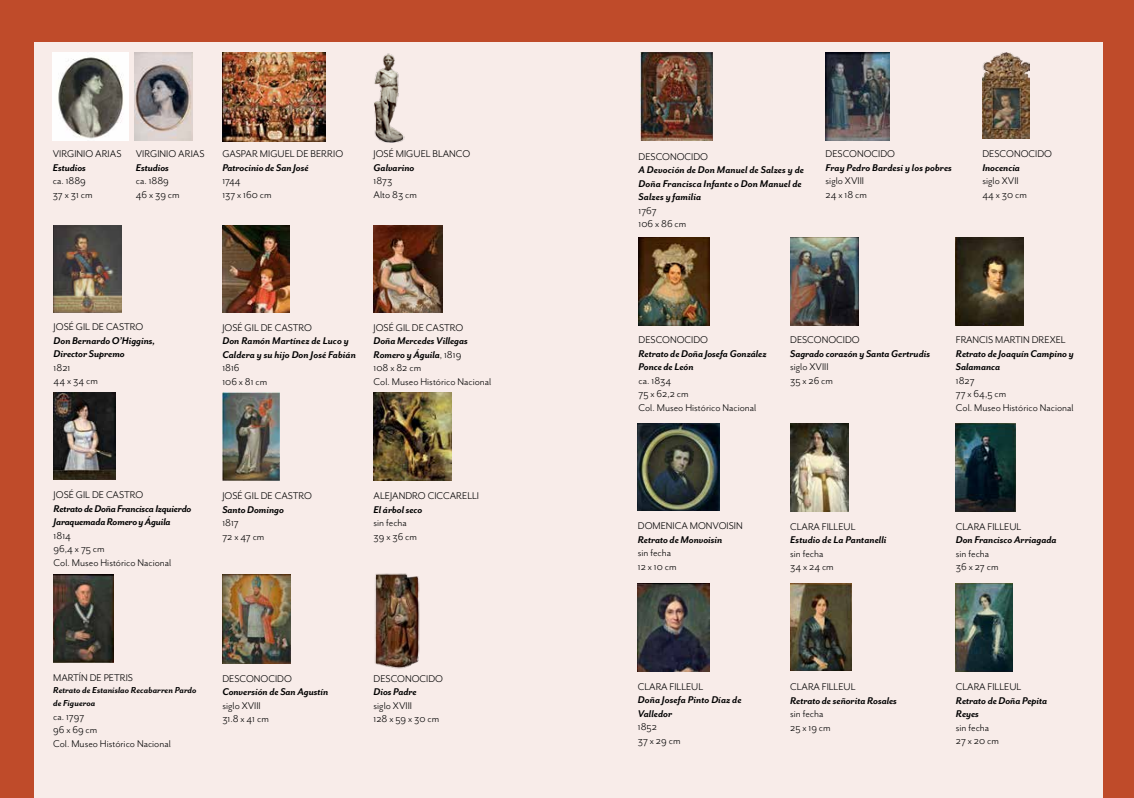
<style>
.page{position:relative;width:1134px;height:798px;background:#fff}
.page>*{position:absolute;margin:0;border:0;box-sizing:border-box;transform-origin:0 0}
.t1{font:11.25px/13.5px "Mr Eaves San OT";color:#000}
.t2{font:italic 700 11.25px/13.5px "Mr Eaves San OT";letter-spacing:-.01em;color:#000}
.t3{font:italic 700 10px/13.5px "Mr Eaves San OT";color:#000}
.s1{font-weight:700;font-style:italic}
</style>
<div class="page">
<div style="left:0;top:0;width:1134px;height:797px;background:#bf4b2a"></div>
<div style="left:34px;top:43px;width:1069px;height:754px;background:#f8ece9"></div>
<img style="left:641px;top:52px;width:71px;height:89px">
<img style="left:826px;top:52px;width:64px;height:88px">
<img style="left:982px;top:52px;width:47px;height:87px">
<img style="left:638px;top:237px;width:72px;height:88px">
<img style="left:790px;top:237px;width:69px;height:88px">
<img style="left:956px;top:237px;width:67px;height:89px">
<img style="left:638px;top:423px;width:81px;height:87px">
<img style="left:790px;top:423px;width:59px;height:89px">
<img style="left:956px;top:423px;width:59px;height:88px">
<img style="left:638px;top:583px;width:72px;height:88px">
<img style="left:790px;top:583px;width:62px;height:87px">
<img style="left:956px;top:583px;width:57px;height:88px">
<img style="left:53px;top:52px;width:75px;height:88px">
<img style="left:135px;top:52px;width:58px;height:88px">
<img style="left:374px;top:53px;width:30px;height:89px">
<img style="left:374px;top:392px;width:78px;height:88px">
<img style="left:53px;top:574px;width:61px;height:88px">
<img style="left:222px;top:574px;width:68px;height:89px">
<img style="left:375px;top:573px;width:45px;height:95px">
<img style="left:54px;top:225px;width:67px;height:87px">
<img style="left:222px;top:225px;width:67px;height:87px">
<img style="left:374px;top:225px;width:68px;height:87px">
<img style="left:54px;top:392px;width:61px;height:87px">
<img style="left:222px;top:392px;width:57px;height:88px">
<img style="left:222px;top:52px;width:104px;height:89px">
<p class="t1" style="left:53px;top:147px;width:70px">VIRGINIO ARIAS</p>
<p class="t2" style="left:53px;top:161px;width:35px">Estudios</p>
<p class="t1" style="left:53px;top:174px;width:41px">ca. 1889<br>37 x 31 cm</p>
<p class="t1" style="left:136px;top:147px;width:70px">VIRGINIO ARIAS</p>
<p class="t2" style="left:136px;top:161px;width:35px">Estudios</p>
<p class="t1" style="left:136px;top:174px;width:45px">ca. 1889<br>46 x 39 cm</p>
<p class="t1" style="left:222px;top:147px;width:122px">GASPAR MIGUEL DE BERRIO</p>
<p class="t2" style="left:222px;top:161px;width:88px">Patrocinio de San José</p>
<p class="t1" style="left:222px;top:174px;width:51px">1744<br>137 x 160 cm</p>
<p class="t1" style="left:374px;top:147px;width:9px">José</p>
<p class="t1" style="left:396px;top:147px;width:15px">Miguel</p>
<p class="t1" style="left:433px;top:147px;width:13px">Blanco</p>
<p class="t2" style="left:374px;top:161px;width:42px">Galvarino</p>
<p class="t1" style="left:374px;top:174px;width:45px">1873<br>Alto 83 cm</p>
<p class="t1" style="left:54px;top:320px;width:91px">JOSÉ GIL DE CASTRO</p>
<p class="t2" style="left:54px;top:333px;width:103px">Don Bernardo O’Higgins,<br>Director Supremo</p>
<p class="t1" style="left:54px;top:360px;width:46px">1821<br>44 x 34 cm</p>
<p class="t1" style="left:222px;top:320px;width:91px">JOSÉ GIL DE CASTRO</p>
<p class="t2" style="left:222px;top:334px;width:135px">Don Ramón Martínez de Luco y<br>Caldera y su hijo Don José Fabián</p>
<p class="t1" style="left:222px;top:361px;width:47px">1816<br>106 x 81 cm</p>
<p class="t1" style="left:374px;top:320px;width:91px">JOSÉ GIL DE CASTRO</p>
<p class="t1" style="left:374px;top:334px;width:119px"><span class="s1">Doña Mercedes Villegas<br>Romero y Águila</span>, 1819<br>108 x 82 cm<br>Col. Museo Histórico Nacional</p>
<p class="t1" style="left:54px;top:488px;width:91px">JOSÉ GIL DE CASTRO</p>
<p class="t2" style="left:54px;top:501px;width:139px">Retrato de Doña Francisca Izquierdo<br>Jaraquemada Romero y Águila</p>
<p class="t1" style="left:54px;top:528px;width:119px">1814<br>96,4 x 75 cm<br>Col. Museo Histórico Nacional</p>
<p class="t1" style="left:222px;top:489px;width:91px">JOSÉ GIL DE CASTRO</p>
<p class="t2" style="left:222px;top:502px;width:63px">Santo Domingo</p>
<p class="t1" style="left:222px;top:516px;width:44px">1817<br>72 x 47 cm</p>
<p class="t1" style="left:374px;top:489px;width:107px">ALEJANDRO CICCARELLI</p>
<p class="t2" style="left:374px;top:502px;width:50px">El árbol seco</p>
<p class="t1" style="left:374px;top:516px;width:45px">sin fecha<br>39 x 36 cm</p>
<p class="t1" style="left:53px;top:670px;width:81px">MARTÍN DE PETRIS</p>
<p class="t3" style="left:53px;top:683px;width:145px">Retrato de Estanislao Recabarren Pardo de Figueroa</p>
<p class="t1" style="left:53px;top:709px;width:119px">ca. 1797<br>96 x 69 cm<br>Col. Museo Histórico Nacional</p>
<p class="t1" style="left:222px;top:671px;width:71px">DESCONOCIDO</p>
<p class="t2" style="left:222px;top:684px;width:107px">Conversión de San Agustín</p>
<p class="t1" style="left:222px;top:698px;width:48px">siglo XVIII<br>31.8 x 41 cm</p>
<p class="t1" style="left:374px;top:671px;width:71px">DESCONOCIDO</p>
<p class="t2" style="left:374px;top:684px;width:45px">Dios Padre</p>
<p class="t1" style="left:374px;top:698px;width:67px">siglo XVIII<br>128 x 59 x 30 cm</p>
<p class="t1" style="left:638px;top:150px;width:71px">DESCONOCIDO</p>
<p class="t2" style="left:638px;top:163px;width:167px">A Devoción de Don Manuel de Salzes y de<br>Doña Francisca Infante o Don Manuel de<br>Salzes y familia</p>
<p class="t1" style="left:638px;top:204px;width:49px">1767<br>106 x 86 cm</p>
<p class="t1" style="left:826px;top:147px;width:71px">DESCONOCIDO</p>
<p class="t2" style="left:826px;top:161px;width:128px">Fray Pedro Bardesi y los pobres</p>
<p class="t1" style="left:826px;top:174px;width:43px">siglo XVIII<br>24 x 18 cm</p>
<p class="t1" style="left:982px;top:147px;width:71px">DESCONOCIDO</p>
<p class="t2" style="left:982px;top:161px;width:39px">Inocencia</p>
<p class="t1" style="left:982px;top:174px;width:46px">siglo XVII<br>44 x 30 cm</p>
<p class="t1" style="left:638px;top:333px;width:71px">DESCONOCIDO</p>
<p class="t2" style="left:638px;top:346px;width:130px">Retrato de Doña Josefa González<br>Ponce de León</p>
<p class="t1" style="left:638px;top:373px;width:119px">ca. 1834<br>75 x 62,2 cm<br>Col. Museo Histórico Nacional</p>
<p class="t1" style="left:790px;top:333px;width:71px">DESCONOCIDO</p>
<p class="t2" style="left:790px;top:346px;width:141px">Sagrado corazón y Santa Gertrudis</p>
<p class="t1" style="left:790px;top:360px;width:44px">siglo XVIII<br>35 x 26 cm</p>
<p class="t1" style="left:956px;top:333px;width:111px">FRANCIS MARTIN DREXEL</p>
<p class="t2" style="left:956px;top:346px;width:119px">Retrato de Joaquín Campino y<br>Salamanca</p>
<p class="t1" style="left:956px;top:373px;width:119px">1827<br>77 x 64,5 cm<br>Col. Museo Histórico Nacional</p>
<p class="t1" style="left:638px;top:519px;width:106px">DOMENICA MONVOISIN</p>
<p class="t2" style="left:638px;top:532px;width:86px">Retrato de Monvoisin</p>
<p class="t1" style="left:638px;top:546px;width:40px">sin fecha<br>12 x 10 cm</p>
<p class="t1" style="left:638px;top:679px;width:67px">CLARA FILLEUL</p>
<p class="t2" style="left:638px;top:692px;width:105px">Doña Josefa Pinto Díaz de<br>Valledor</p>
<p class="t1" style="left:638px;top:720px;width:44px">1852<br>37 x 29 cm</p>
<p class="t1" style="left:790px;top:519px;width:67px">CLARA FILLEUL</p>
<p class="t2" style="left:790px;top:533px;width:98px">Estudio de La Pantanelli</p>
<p class="t1" style="left:790px;top:546px;width:45px">sin fecha<br>34 x 24 cm</p>
<p class="t1" style="left:790px;top:680px;width:67px">CLARA FILLEUL</p>
<p class="t2" style="left:790px;top:693px;width:108px">Retrato de señorita Rosales</p>
<p class="t1" style="left:790px;top:707px;width:42px">sin fecha<br>25 x 19 cm</p>
<p class="t1" style="left:956px;top:519px;width:67px">CLARA FILLEUL</p>
<p class="t2" style="left:956px;top:533px;width:102px">Don Francisco Arriagada</p>
<p class="t1" style="left:956px;top:546px;width:44px">sin fecha<br>36 x 27 cm</p>
<p class="t1" style="left:956px;top:680px;width:67px">CLARA FILLEUL</p>
<p class="t2" style="left:956px;top:693px;width:93px">Retrato de Doña Pepita<br>Reyes</p>
<p class="t1" style="left:956px;top:720px;width:45px">sin fecha<br>27 x 20 cm</p>
</div>
